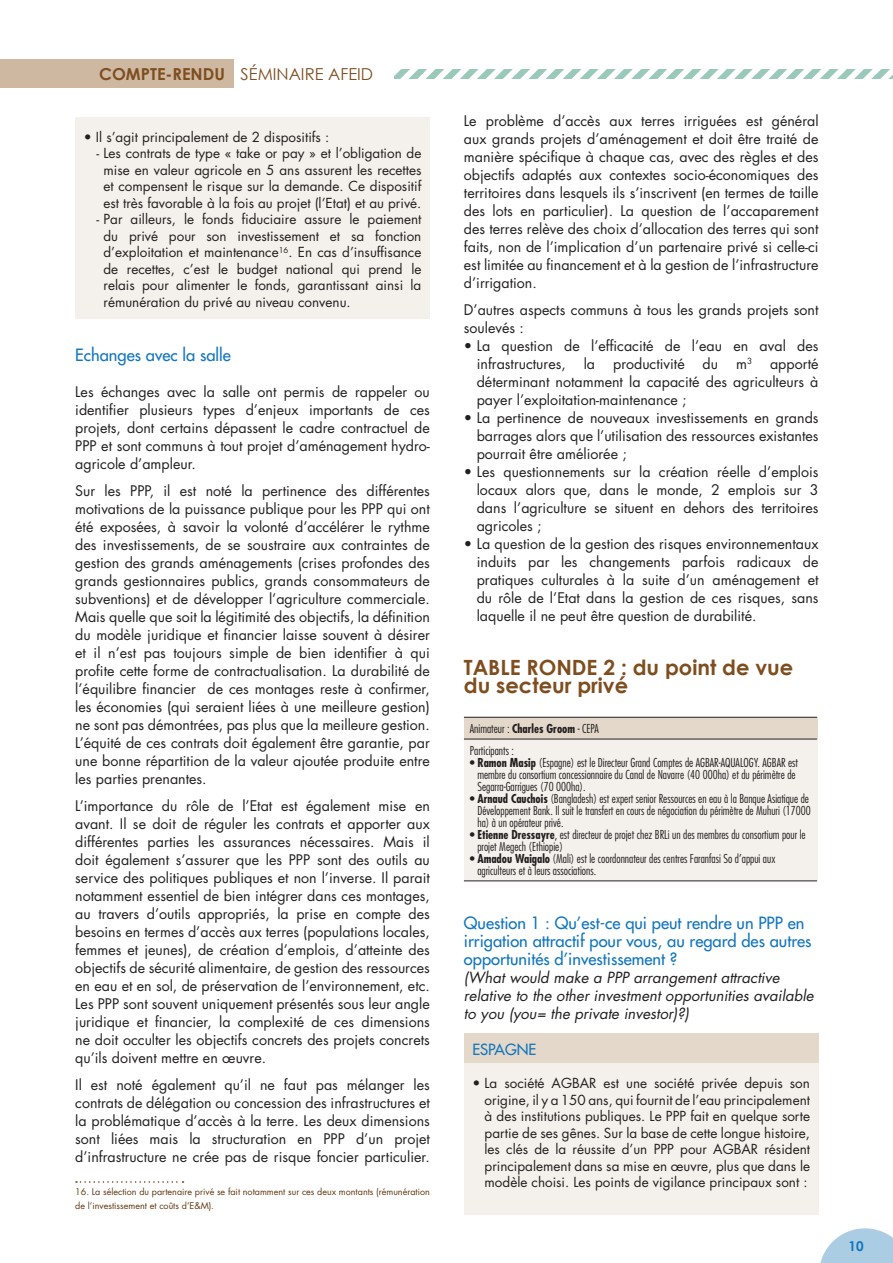
<style>
.page{position:relative;width:893px;height:1263px;background:#fff}
.page>*{position:absolute;margin:0;border:0;box-sizing:border-box;transform-origin:0 0}
.t1{font:700 21px/18px "Century Gothic";color:#7e4e1f}
.t2{font:16.5px/18px "Futura";color:#1276bd}
.t3{font:16.5px "Century Gothic";color:#7e4e1f}
.t4{font:italic 15px/18px "Futura";color:#231f20}
.t5{font:15px "Futura";color:#1276bd}
.t6{font:14.25px/18px "Futura";color:#231f20;text-align:justify}
.t7{font:13.5px/16.5px "Futura";color:#231f20;text-align:justify}
.t8{font:700 13.5px "Century Gothic";color:#1276bd}
.t9{font:300 condensed 12px/12px "Futura";color:#231f20}
.t10{font:9px/13.5px "Futura";color:#603912}
.s1{font-weight:700}
</style>
<div class="page">
<svg style="left:820px;top:1228px;width:73px;height:35px"></svg>
<div style="left:75px;top:117px;width:355px;height:20px;background:#f4f1ec"></div>
<div style="left:75px;top:133px;width:355px;height:20px;background:#f4f1ec"></div>
<div style="left:75px;top:150px;width:355px;height:69px;background:#f4f1ec"></div>
<div style="left:75px;top:216px;width:355px;height:102px;background:#f4f1ec"></div>
<svg style="left:76px;top:1181px;width:108px;height:2px"></svg>
<div style="left:464px;top:1033px;width:355px;height:30px;background:#e4d8cb"></div>
<div style="left:464px;top:1063px;width:355px;height:20px;background:#f4f1ec"></div>
<div style="left:464px;top:1079px;width:355px;height:119px;background:#f4f1ec"></div>
<div style="left:464px;top:1195px;width:355px;height:20px;background:#f4f1ec"></div>
<div style="left:464px;top:717px;width:353px;height:22px;background:#e4d8cb"></div>
<div style="left:464px;top:739px;width:353px;height:142px;background:#f4f1ec"></div>
<hr style="left:464px;top:717px;width:353px;height:1px;background:#231f20">
<hr style="left:464px;top:739px;width:353px;height:1px;background:#231f20">
<hr style="left:464px;top:881px;width:353px;height:1px;background:#231f20">
<div style="left:0;top:60px;width:234px;height:28px;background:#ceb8a2"></div>
<svg style="left:394px;top:70px;width:499px;height:8px"></svg>
<p class="t3" style="left:99px;top:64px;width:275px"><span class="s1">COMPTE-RENDU</span> SÉMINAIRE AFEID</p>
<p class="t7" style="left:84px;top:128px;width:247px">• Il s’agit principalement de 2 dispositifs :</p>
<p class="t7" style="left:97px;top:145px;width:326px;text-align:center">- Les contrats de type « take or pay » et l’obligation de mise en valeur agricole en 5 ans assurent les recettes et compensent le risque sur la demande. Ce dispositif est très favorable à la fois au projet (l’Etat) et au privé.</p>
<p class="t7" style="left:103px;top:211px;width:319px;text-indent:-7px">- Par ailleurs, le fonds fiduciaire assure le paiement du privé pour son investissement et sa fonction d’exploitation et maintenance<sup>16</sup>. En cas d’insuffisance de recettes, c’est le budget national qui prend le relais pour alimenter le fonds, garantissant ainsi la rémunération du privé au niveau convenu.</p>
<p class="t2" style="left:75px;top:346px;width:157px">Echanges avec la salle</p>
<p class="t6" style="left:75px;top:382px;width:356px">Les échanges avec la salle ont permis de rappeler ou identifier plusieurs types d’enjeux importants de ces projets, dont certains dépassent le cadre contractuel de PPP et sont communs à tout projet d’aménagement hydro&shy;agricole d’ampleur.</p>
<p class="t6" style="left:75px;top:481px;width:356px">Sur les PPP, il est noté la pertinence des différentes motivations de la puissance publique pour les PPP qui ont été exposées, à savoir la volonté d’accélérer le rythme des investissements, de se soustraire aux contraintes de gestion des grands aménagements (crises profondes des grands gestionnaires publics, grands consommateurs de subventions) et de développer l’agriculture commerciale.<br>Mais quelle que soit la légitimité des objectifs, la définition du modèle juridique et financier laisse souvent à désirer et il n’est pas toujours simple de bien identifier à qui profite cette forme de contractualisation. La durabilité de l’équilibre financier de ces montages reste à confirmer, les économies (qui seraient liées à une meilleure gestion) ne sont pas démontrées, pas plus que la meilleure gestion.<br>L’équité de ces contrats doit également être garantie, par une bonne répartition de la valeur ajoutée produite entre les parties prenantes.</p>
<p class="t6" style="left:75px;top:796px;width:356px">L’importance du rôle de l’Etat est également mise en avant. Il se doit de réguler les contrats et apporter aux différentes parties les assurances nécessaires. Mais il doit également s’assurer que les PPP sont des outils au service des politiques publiques et non l’inverse. Il parait notamment essentiel de bien intégrer dans ces montages, au travers d’outils appropriés, la prise en compte des besoins en termes d’accès aux terres (populations locales, femmes et jeunes), de création d’emplois, d’atteinte des objectifs de sécurité alimentaire, de gestion des ressources en eau et en sol, de préservation de l’environnement, etc.<br>Les PPP sont souvent uniquement présentés sous leur angle juridique et financier, la complexité de ces dimensions ne doit occulter les objectifs concrets des projets concrets qu’ils doivent mettre en œuvre.</p>
<p class="t6" style="left:75px;top:1075px;width:356px">Il est noté également qu’il ne faut pas mélanger les contrats de délégation ou concession des infrastructures et la problématique d’accès à la terre. Les deux dimensions sont liées mais la structuration en PPP d’un projet d’infrastructure ne crée pas de risque foncier particulier.</p>
<p class="t10" style="left:75px;top:1185px;width:356px">16. La sélection du partenaire privé se fait notamment sur ces deux montants (rémunération de l’investissement et coûts d’E&amp;M).</p>
<p class="t6" style="left:464px;top:112px;width:356px">Le problème d’accès aux terres irriguées est général aux grands projets d’aménagement et doit être traité de manière spécifique à chaque cas, avec des règles et des objectifs adaptés aux contextes socio-économiques des territoires dans lesquels ils s’inscrivent (en termes de taille des lots en particulier). La question de l’accaparement des terres relève des choix d’allocation des terres qui sont faits, non de l’implication d’un partenaire privé si celle-ci est limitée au financement et à la gestion de l’infrastructure d’irrigation.</p>
<p class="t6" style="left:464px;top:301px;width:356px">D’autres aspects communs à tous les grands projets sont soulevés :</p>
<p class="t6" style="left:477px;top:337px;width:343px;text-indent:-13px">• La question de l’efficacité de l’eau en aval des infrastructures,</p>
<p class="t6" style="left:584px;top:354px;width:13px">la</p>
<p class="t6" style="left:613px;top:354px;width:73px">productivité</p>
<p class="t6" style="left:703px;top:354px;width:17px">du</p>
<p class="t6" style="left:736px;top:354px;width:18px">m<sup>3</sup></p>
<p class="t6" style="left:477px;top:355px;width:343px;text-indent:293px">apporté déterminant notamment la capacité des agriculteurs à payer l’exploitation-maintenance ;</p>
<p class="t6" style="left:477px;top:409px;width:343px;text-indent:-13px">• La pertinence de nouveaux investissements en grands barrages alors que l’utilisation des ressources existantes pourrait être améliorée ;</p>
<p class="t6" style="left:477px;top:463px;width:343px;text-indent:-13px">• Les questionnements sur la création réelle d’emplois locaux alors que, dans le monde, 2 emplois sur 3 dans l’agriculture se situent en dehors des territoires agricoles ;</p>
<p class="t6" style="left:477px;top:534px;width:343px;text-indent:-13px">• La question de la gestion des risques environnementaux induits par les changements parfois radicaux de pratiques culturales à la suite d’un aménagement et du rôle de l’Etat dans la gestion de ces risques, sans laquelle il ne peut être question de durabilité.</p>
<h1 class="t1" style="left:464px;top:658px;width:331px">TABLE RONDE 2 : du point de vue du secteur privé</h1>
<p class="t9" style="left:470px;top:717px;width:130px;line-height:21.8px">Animateur : <span class="s1">Charles Groom</span> - CEPA<br>Participants :</p>
<p class="t9" style="left:477px;top:756px;width:322px;text-indent:-7px">• <span class="s1">Ramon Masip</span> (Espagne) est le Directeur Grand Comptes de AGBAR-AQUALOGY. AGBAR est membre du consortium concessionnaire du Canal de Navarre (40 000ha) et du périmètre de<br>Segarra-Garrigues (70 000ha).</p>
<p class="t9" style="left:477px;top:792px;width:335px;text-indent:-7px">• <span class="s1">Arnaud Cauchois</span> (Bangladesh) est expert senior Ressources en eau à la Banque Asiatique de<br>Développement Bank. Il suit le transfert en cours de négociation du périmètre de Muhuri (17000 ha) à un opérateur privé.</p>
<p class="t9" style="left:477px;top:828px;width:330px;text-indent:-7px">• <span class="s1">Etienne Dressayre</span>, est directeur de projet chez BRLi un des membres du consortium pour le projet Megech (Ethiopie)</p>
<p class="t9" style="left:477px;top:852px;width:299px;text-indent:-7px">• <span class="s1">Amadou Waigalo</span> (Mali) est le coordonnateur des centres Faranfasi So d’appui aux agriculteurs et à leurs associations.</p>
<p class="t2" style="left:464px;top:914px;width:349px">Question 1 : Qu’est-ce qui peut rendre un PPP en irrigation attractif pour vous, au regard des autres opportunités d’investissement ?</p>
<p class="t4" style="left:464px;top:968px;width:351px">(What would make a PPP arrangement attractive relative to the other investment opportunities available to you (you= the private investor)?)</p>
<p class="t5" style="left:472px;top:1040px;width:65px">ESPAGNE</p>
<p class="t7" style="left:485px;top:1075px;width:327px;text-indent:-12px">• La société AGBAR est une société privée depuis son origine, il y a 150 ans, qui fournit de l’eau principalement à des institutions publiques. Le PPP fait en quelque sorte partie de ses gênes. Sur la base de cette longue histoire, les clés de la réussite d’un PPP pour AGBAR résident principalement dans sa mise en œuvre, plus que dans le modèle choisi. Les points de vigilance principaux sont :</p>
<p class="t8" style="left:849px;top:1238px;width:17px">10</p>
</div>
